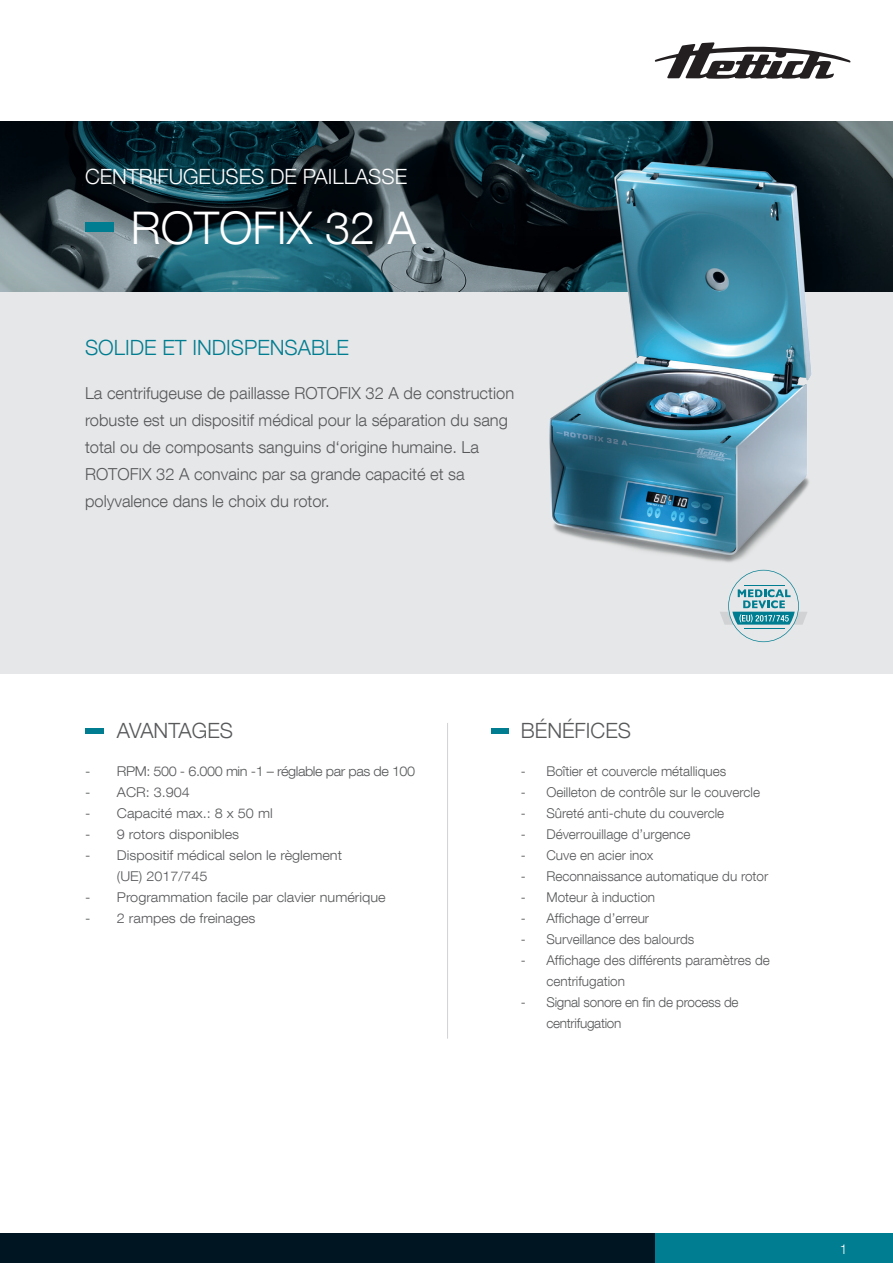
<style>
.page{position:relative;width:893px;height:1263px;background:#fff}
.page>*{position:absolute;margin:0;border:0;box-sizing:border-box;transform-origin:0 0}
.t1{font:300 45px "Helvetica Neue LT Com";color:#fff}
.t2{font:300 21px "Helvetica Neue LT Com";color:#fff}
.t3{font:300 21px "Helvetica Neue LT Com";color:#007d90}
.t4{font:300 21px "Helvetica Neue LT Com";color:#57585a}
.t5{font:300 16.5px/27px "Helvetica Neue LT Com";color:#57585a}
.t6{font:300 13.5px/21px "Helvetica Neue LT Com";color:#57585a}
.t7{font:300 13.5px/21px "Helvetica Neue LT Com";color:#57585a;scale:1.07 1}
.t8{font:300 13.5px/21px "Helvetica Neue LT Com";letter-spacing:-.02em;color:#57585a}
.t9{font:300 13.5px "Helvetica Neue LT Com";letter-spacing:-.03em;color:#57585a;scale:1.07 1}
.t10{font:300 13.5px "Helvetica Neue LT Com";color:#fff}
</style>
<div class="page">
<div style="left:655px;top:1233px;width:238px;height:30px;background:#007d90"></div>
<div style="left:0;top:1233px;width:655px;height:30px;background:#001522"></div>
<svg style="left:655px;top:42px;width:195px;height:37px"></svg>
<div style="left:0;top:291px;width:893px;height:383px;background:#e6e7e9"></div>
<div style="left:0;top:119px;width:893px;height:173px;background:#d1d2d4;opacity:.75"></div>
<div style="left:85px;top:728px;width:18px;height:5px;background:#007d90"></div>
<div style="left:491px;top:728px;width:17px;height:5px;background:#007d90"></div>
<hr style="left:447px;top:723px;width:1px;height:316px;background:#d1d2d4">
<div style="left:85px;top:223px;width:28px;height:9px;background:#007d90"></div>
<svg style="left:720px;top:579px;width:87px;height:63px"></svg>
<img style="left:517px;top:133px;width:331px;height:446px">
<h2 class="t2" style="left:85px;top:163px;width:324px">CENTRIFUGEUSES DE PAILLASSE</h2>
<h1 class="t1" style="left:131px;top:200px;width:287px">ROTOFIX 32 A</h1>
<h2 class="t3" style="left:85px;top:335px;width:265px">SOLIDE ET INDISPENSABLE</h2>
<p class="t5" style="left:85px;top:379px;width:431px">La centrifugeuse de paillasse ROTOFIX 32 A de construction robuste est un dispositif médical pour la séparation du sang total ou de composants sanguins d‘origine humaine. La ROTOFIX 32 A convainc par sa grande capacité et sa polyvalence dans le choix du rotor.</p>
<h2 class="t4" style="left:117px;top:718px;width:118px">AVANTAGES</h2>
<p class="t9" style="left:85px;top:763px;width:310px">- RPM: 500 - 6.000 min -1 – réglable par pas de 100</p>
<p class="t7" style="left:85px;top:781px;width:100px">- ACR: 3.904</p>
<p class="t7" style="left:85px;top:802px;width:177px">- Capacité max.: 8 x 50 ml</p>
<p class="t7" style="left:85px;top:823px;width:146px">- 9 rotors disponibles</p>
<p class="t7" style="left:117px;top:844px;width:212px;text-indent:-32px">- Dispositif médical selon le règlement (UE) 2017/745</p>
<p class="t7" style="left:85px;top:886px;width:282px">- Programmation facile par clavier numérique</p>
<p class="t7" style="left:85px;top:907px;width:161px">- 2 rampes de freinages</p>
<h2 class="t4" style="left:521px;top:718px;width:112px">BÉNÉFICES</h2>
<p class="t6" style="left:521px;top:760px;width:207px">- Boîtier et couvercle métalliques</p>
<p class="t6" style="left:521px;top:781px;width:241px">- Oeilleton de contrôle sur le couvercle</p>
<p class="t6" style="left:521px;top:802px;width:205px">- Sûreté anti-chute du couvercle</p>
<p class="t6" style="left:521px;top:823px;width:171px">- Déverrouillage d’urgence</p>
<p class="t6" style="left:521px;top:844px;width:134px">- Cuve en acier inox</p>
<p class="t6" style="left:521px;top:865px;width:249px">- Reconnaissance automatique du rotor</p>
<p class="t6" style="left:521px;top:886px;width:136px">- Moteur à induction</p>
<p class="t6" style="left:521px;top:907px;width:130px">- Affichage d’erreur</p>
<p class="t6" style="left:521px;top:928px;width:175px">- Surveillance des balourds</p>
<p class="t6" style="left:546px;top:949px;width:225px;text-indent:-26px">- Affichage des différents paramètres de centrifugation</p>
<p class="t8" style="left:546px;top:991px;width:194px;text-indent:-26px">- Signal sonore en fin de process de centrifugation</p>
<p class="t10" style="left:840px;top:1240px;width:9px">1</p>
</div>
